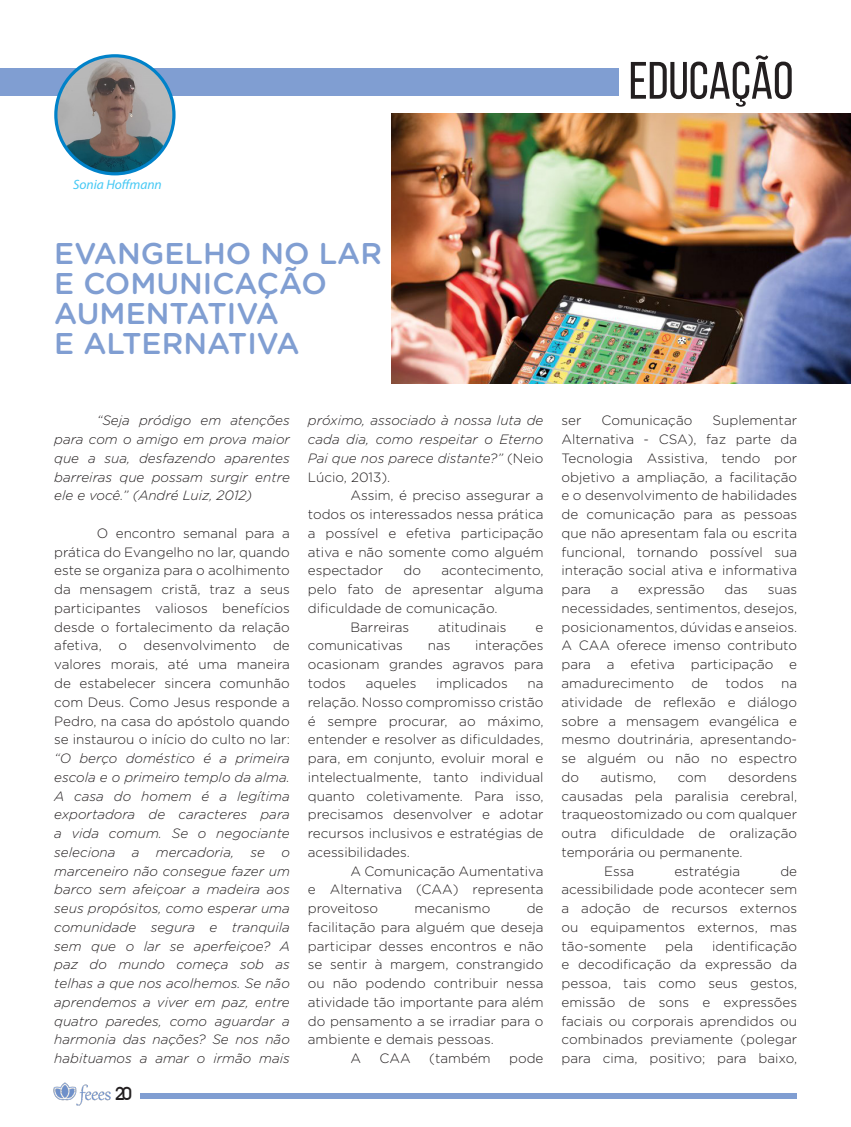
<style>
.page{position:relative;width:851px;height:1127px;background:#fff}
.page>*{position:absolute;margin:0;border:0;box-sizing:border-box;transform-origin:0 0}
.t1{font:52.5px "Bebas Neue";color:#231f20}
.t2{font:500 30px/30px "Gotham Rounded";color:#809ed2}
.t3{font:500 18px "Avant Garde IT Cby BT";color:#231f20}
.t4{font:300 13.5px/18.8px "Gotham Rounded";color:#231f20;text-align:justify}
.t5{font:italic 300 13.5px/18.8px "Gotham Rounded";color:#231f20;text-align:justify}
.t6{font:italic 13.5px "Myriad Pro";color:#45c8f4}
.s1{font-style:normal}
</style>
<div class="page">
<img style="left:54px;top:1082px;width:57px;height:23px">
<div style="left:140px;top:1093px;width:656px;height:6px;background:#809ed2"></div>
<div style="left:0;top:68px;width:618px;height:27px;background:#809ed2"></div>
<img style="left:391px;top:114px;width:459px;height:269px">
<img style="left:56px;top:56px;width:118px;height:118px;border-radius:59px">
<div style="left:54px;top:54px;width:121px;height:121px;border:3px solid #0082c9;border-radius:50%"></div>
<p class="t1" style="left:628px;top:52px;width:166px">EDUCAÇÃO</p>
<p class="t6" style="left:73px;top:177px;width:90px">Sonia Hoffmann</p>
<p class="t2" style="left:54px;top:237px;width:329px">EVANGELHO NO LAR<br>E COMUNICAÇÃO<br>AUMENTATIVA</p>
<p class="t2" style="left:54px;top:327px;width:247px">E ALTERNATIVA</p>
<p class="t5" style="left:54px;top:411px;width:237px;text-indent:43px">“Seja pródigo em atenções para com o amigo em prova maior que a sua, desfazendo aparentes barreiras que possam surgir entre ele e você.” (André Luiz, 2012)</p>
<p class="t5" style="left:54px;top:523px;width:237px;text-indent:43px"><span class="s1">O encontro semanal para a prática do Evangelho no lar, quando este se organiza para o acolhimento da mensagem cristã, traz a seus participantes valiosos benefícios desde o fortalecimento da relação afetiva, o desenvolvimento de valores morais, até uma maneira de estabelecer sincera comunhão com Deus. Como Jesus responde a Pedro, na casa do apóstolo quando se instaurou o início do culto no lar: </span>“O berço doméstico é a primeira escola e o primeiro templo da alma.<br>A casa do homem é a legítima exportadora de caracteres para a vida comum. Se o negociante seleciona a mercadoria, se o marceneiro não consegue fazer um barco sem afeiçoar a madeira aos seus propósitos, como esperar uma comunidade segura e tranquila sem que o lar se aperfeiçoe? A paz do mundo começa sob as telhas a que nos acolhemos. Se não aprendemos a viver em paz, entre quatro paredes, como aguardar a harmonia das nações? Se nos não habituamos a amar o irmão mais</p>
<h3 class="t3" style="left:115px;top:1083px;width:19px">20</h3>
<p class="t5" style="left:308px;top:411px;width:237px">próximo, associado à nossa luta de cada dia, como respeitar o Eterno Pai que nos parece distante?” <span class="s1">(Neio Lúcio, 2013).</span></p>
<p class="t4" style="left:308px;top:486px;width:237px;text-indent:43px">Assim, é preciso assegurar a todos os interessados nessa prática a possível e efetiva participação ativa e não somente como alguém espectador</p>
<p class="t4" style="left:403px;top:561px;width:19px">do</p>
<p class="t4" style="left:308px;top:561px;width:237px;text-indent:133px">acontecimento, pelo fato de apresentar alguma dificuldade de comunicação.</p>
<p class="t4" style="left:350px;top:617px;width:60px">Barreiras</p>
<p class="t4" style="left:438px;top:617px;width:70px">atitudinais</p>
<p class="t4" style="left:535px;top:617px;width:9px">e</p>
<p class="t4" style="left:308px;top:636px;width:97px">comunicativas</p>
<p class="t4" style="left:427px;top:636px;width:24px">nas</p>
<p class="t4" style="left:308px;top:636px;width:237px;text-indent:167px">interações ocasionam grandes agravos para todos</p>
<p class="t4" style="left:365px;top:673px;width:52px">aqueles</p>
<p class="t4" style="left:436px;top:673px;width:73px">implicados</p>
<p class="t4" style="left:308px;top:673px;width:237px;text-indent:219px">na relação. Nosso compromisso cristão é sempre procurar, ao máximo, entender e resolver as dificuldades, para, em conjunto, evoluir moral e intelectualmente, tanto individual quanto coletivamente. Para isso, precisamos desenvolver e adotar recursos inclusivos e estratégias de acessibilidades.</p>
<p class="t4" style="left:308px;top:861px;width:237px;text-indent:43px">A Comunicação Aumentativa e Alternativa (CAA) representa proveitoso</p>
<p class="t4" style="left:308px;top:898px;width:237px;text-indent:219px">de facilitação para alguém que deseja participar desses encontros e não se sentir à margem, constrangido ou não podendo contribuir nessa atividade tão importante para além do pensamento a se irradiar para o ambiente e demais pessoas.</p>
<p class="t4" style="left:350px;top:1048px;width:12px">A</p>
<p class="t4" style="left:379px;top:1048px;width:33px">CAA</p>
<p class="t4" style="left:429px;top:1048px;width:63px">(também</p>
<p class="t4" style="left:509px;top:1048px;width:36px">pode</p>
<p class="t4" style="left:414px;top:898px;width:78px">mecanismo</p>
<p class="t4" style="left:561px;top:411px;width:237px;text-indent:151px">Suplementar Alternativa - CSA), faz parte da Tecnologia Assistiva, tendo por objetivo a ampliação, a facilitação e o desenvolvimento de habilidades de comunicação para as pessoas que não apresentam fala ou escrita funcional, tornando possível sua interação social ativa e informativa para</p>
<p class="t4" style="left:561px;top:411px;width:21px">ser</p>
<p class="t4" style="left:601px;top:411px;width:92px">Comunicação</p>
<p class="t4" style="left:610px;top:579px;width:9px">a</p>
<p class="t4" style="left:638px;top:579px;width:68px">expressão</p>
<p class="t4" style="left:724px;top:579px;width:25px">das</p>
<p class="t4" style="left:561px;top:579px;width:237px;text-indent:206px">suas necessidades, sentimentos, desejos, posicionamentos, dúvidas e anseios.<br>A CAA oferece imenso contributo para a efetiva participação e amadurecimento</p>
<p class="t4" style="left:691px;top:673px;width:18px">de</p>
<p class="t4" style="left:725px;top:673px;width:40px">todos</p>
<p class="t4" style="left:561px;top:673px;width:237px;text-indent:219px">na atividade de reflexão e diálogo sobre a mensagem evangélica e mesmo doutrinária, apresentando&shy;se alguém ou não no espectro do</p>
<p class="t4" style="left:561px;top:767px;width:237px;text-indent:166px">desordens causadas pela paralisia cerebral, traqueostomizado ou com qualquer outra dificuldade de oralização temporária ou permanente.</p>
<p class="t4" style="left:604px;top:861px;width:32px">Essa</p>
<p class="t4" style="left:674px;top:861px;width:67px">estratégia</p>
<p class="t4" style="left:600px;top:767px;width:57px">autismo,</p>
<p class="t4" style="left:677px;top:767px;width:30px">com</p>
<p class="t4" style="left:561px;top:861px;width:237px;text-indent:219px">de acessibilidade pode acontecer sem a adoção de recursos externos ou equipamentos externos, mas tão-somente</p>
<p class="t4" style="left:561px;top:936px;width:237px;text-indent:150px">identificação e decodificação da expressão da pessoa, tais como seus gestos, emissão de sons e expressões faciais ou corporais aprendidos ou combinados previamente (polegar para cima, positivo; para baixo,</p>
<p class="t4" style="left:665px;top:936px;width:29px">pela</p>
</div>
